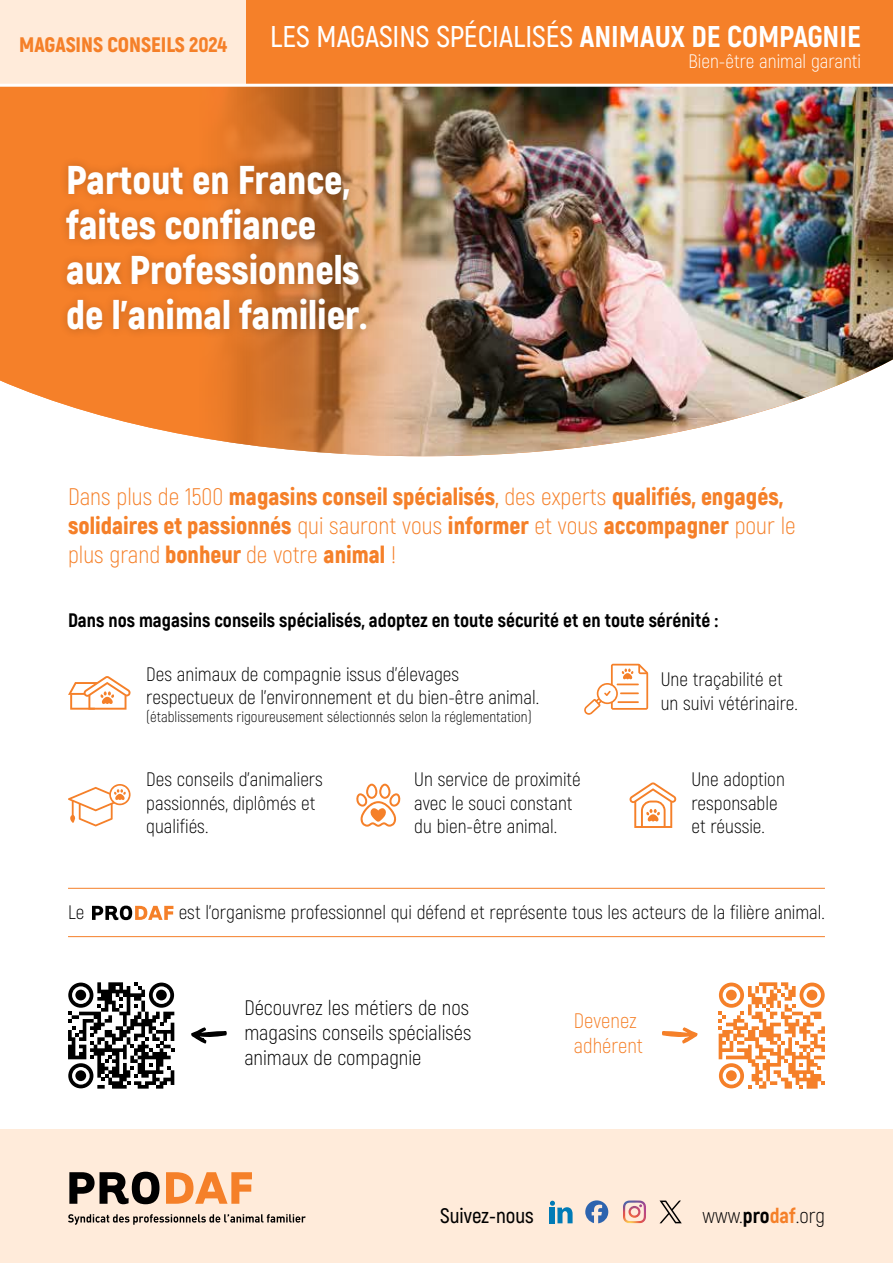
<style>
.page{position:relative;width:893px;height:1263px;background:#fff}
.page>*{position:absolute;margin:0;border:0;box-sizing:border-box;transform-origin:0 0}
.t1{font:900 40.2px/45.2px "Akrobat";color:#fff}
.t2{font:600 30px "Akrobat";color:#fff}
.t3{font:900 24px/28.8px "Akrobat";color:#f58029}
.t4{font:300 21px/25.2px "Akrobat";color:#000;text-align:justify}
.t5{font:900 21px "Akrobat";color:#f58029}
.t6{font:300 21px/25.2px "Akrobat";color:#f58029}
.t7{font:600 21px "Akrobat";color:#000}
.t8{font:300 19.5px/23.4px "Akrobat";color:#000}
.t9{font:800 19.5px "Akrobat";color:#000}
.t10{font:300 19.5px "Akrobat";color:#fff}
.t11{font:300 15px "Akrobat";color:#000}
.s1{font-weight:800}
.s2{font-weight:300}
.s3{font-weight:600}
.s4{font-weight:800;color:#f58029}
</style>
<div class="page">
<div style="left:0;top:1129px;width:893px;height:134px;background:#ffebda"></div>
<img style="left:624px;top:87px;width:269px;height:355px">
<img style="left:0;top:87px;width:624px;height:369px">
<svg style="left:69px;top:1172px;width:90px;height:32px"></svg>
<svg style="left:166px;top:1172px;width:86px;height:32px"></svg>
<svg style="left:68px;top:1214px;width:238px;height:11px"></svg>
<svg style="left:92px;top:905px;width:81px;height:15px"></svg>
<div style="left:57px;top:156px;width:318px;height:183px;background:#000;opacity:.2"></div>
<div style="left:0;top:0;width:298px;height:85px;background:#ffebda"></div>
<div style="left:247px;top:0;width:646px;height:85px;background:#f58029"></div>
<svg style="left:719px;top:982px;width:106px;height:107px"></svg>
<div style="left:726px;top:990px;width:11px;height:10px;background:#f58029;border-radius:50%"></div>
<div style="left:807px;top:990px;width:10px;height:10px;background:#f58029;border-radius:50%"></div>
<div style="left:726px;top:1070px;width:11px;height:11px;background:#f58029;border-radius:50%"></div>
<svg style="left:68px;top:982px;width:106px;height:107px"></svg>
<div style="left:75px;top:990px;width:11px;height:10px;background:#000;border-radius:50%"></div>
<div style="left:156px;top:990px;width:11px;height:10px;background:#000;border-radius:50%"></div>
<div style="left:75px;top:1070px;width:11px;height:11px;background:#000;border-radius:50%"></div>
<svg style="left:550px;top:1201px;width:23px;height:22px"></svg>
<svg style="left:585px;top:1200px;width:23px;height:23px"></svg>
<svg style="left:659px;top:1200px;width:23px;height:23px"></svg>
<svg style="left:623px;top:1200px;width:23px;height:23px"></svg>
<svg style="left:191px;top:1027px;width:36px;height:17px"></svg>
<svg style="left:662px;top:1027px;width:36px;height:17px"></svg>
<hr style="left:0;top:84px;width:893px;height:3px;background:#fff">
<svg style="left:68px;top:676px;width:63px;height:34px"></svg>
<svg style="left:68px;top:784px;width:63px;height:42px"></svg>
<svg style="left:629px;top:782px;width:48px;height:46px"></svg>
<svg style="left:356px;top:784px;width:45px;height:43px"></svg>
<hr style="left:68px;top:936px;width:757px;height:1px;background:#f58029">
<hr style="left:68px;top:888px;width:757px;height:1px;background:#f58029">
<svg style="left:584px;top:664px;width:64px;height:51px"></svg>
<p class="t5" style="left:19px;top:31px;width:209px">MAGASINS CONSEILS 2024</p>
<h2 class="t2" style="left:270px;top:18px;width:592px">LES MAGASINS SPÉCIALISÉS <span class="s1">ANIMAUX DE COMPAGNIE</span></h2>
<p class="t10" style="left:688px;top:50px;width:174px">Bien-être animal garanti</p>
<h1 class="t1" style="left:66px;top:157px;width:303px">Partout en France, faites confiance aux Professionnels de l’animal familier.</h1>
<p class="t3" style="left:68px;top:482px;width:729px"><span class="s2">Dans plus de 1500</span> magasins conseil spécialisés<span class="s3">,</span> <span class="s2">des experts</span> qualifiés, engagés, solidaires et passionnés <span class="s2">qui sauront vous</span> informer <span class="s2">et vous</span> accompagner <span class="s2">pour le plus grand</span> bonheur <span class="s2">de votre</span> animal <span class="s2">!</span></p>
<p class="t9" style="left:68px;top:608px;width:651px">Dans nos magasins conseils spécialisés, adoptez en toute sécurité et en toute sérénité :</p>
<p class="t8" style="left:146px;top:662px;width:394px">Des animaux de compagnie issus d’élevages respectueux de l’environnement et du bien-être animal.</p>
<p class="t11" style="left:146px;top:708px;width:387px">(établissements rigoureusement sélectionnés selon la réglementation)</p>
<p class="t8" style="left:661px;top:668px;width:139px">Une traçabilité et un suivi vétérinaire.</p>
<p class="t8" style="left:146px;top:768px;width:178px">Des conseils d’animaliers passionnés, diplômés et qualifiés.</p>
<p class="t8" style="left:691px;top:768px;width:95px">Une adoption responsable et réussie.</p>
<p class="t8" style="left:414px;top:768px;width:168px">Un service de proximité avec le souci constant du bien-être animal.</p>
<p class="t8" style="left:68px;top:901px;width:18px">Le</p>
<p class="t8" style="left:179px;top:901px;width:648px">est l’organisme professionnel qui défend et représente tous les acteurs de la filière animal.</p>
<p class="t4" style="left:244px;top:995px;width:229px">Découvrez les métiers de nos magasins conseils spécialisés animaux de compagnie</p>
<p class="t6" style="left:574px;top:1008px;width:71px">Devenez adhérent</p>
<p class="t7" style="left:440px;top:1202px;width:95px">Suivez-nous</p>
<p class="t4" style="left:703px;top:1202px;width:124px">www.<span class="s1">pro</span><span class="s4">daf</span>.org</p>
</div>
